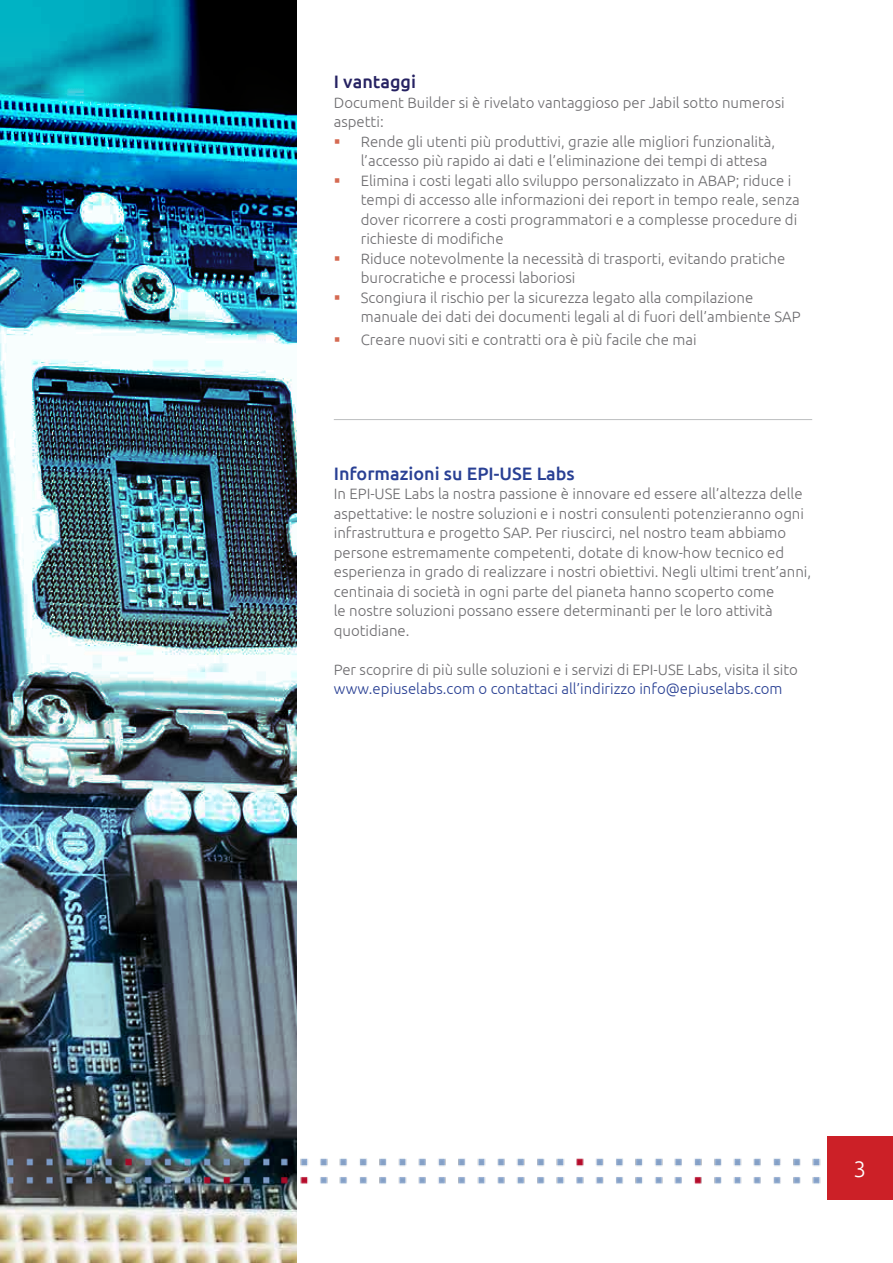
<style>
.page{position:relative;width:893px;height:1263px;background:#fff}
.page>*{position:absolute;margin:0;border:0;box-sizing:border-box;transform-origin:0 0}
.t1{font:300 22.5px "Ubuntu";color:#fff}
.t2{font:500 18px "Ubuntu";color:#294094}
.t3{font:500 18px "Ubuntu";color:#262262}
.t4{font:300 15px/19.5px "Ubuntu";color:#6e6d70}
.t5{font:300 15px "Ubuntu";color:#294094}
.s1{color:#d56a52}
</style>
<div class="page">
<div style="left:828px;top:1136px;width:65px;height:64px;background:#cc2027"></div>
<img style="left:300px;top:1150px;width:528px;height:39px">
<img style="left:0;top:0;width:297px;height:1263px">
<hr style="left:334px;top:419px;width:478px;height:1px;background:#bcbec0">
<p class="t3" style="left:334px;top:71px;width:84px">I vantaggi</p>
<p class="t4" style="left:334px;top:92px;width:452px">Document Builder si è rivelato vantaggioso per Jabil sotto numerosi aspetti:</p>
<p class="t4" style="left:361px;top:131px;width:416px;text-indent:-27px"><span class="s1">▪</span> Rende gli utenti più produttivi, grazie alle migliori funzionalità, l’accesso più rapido ai dati e l’eliminazione dei tempi di attesa</p>
<p class="t4" style="left:361px;top:170px;width:440px;text-indent:-27px"><span class="s1">▪</span> Elimina i costi legati allo sviluppo personalizzato in ABAP; riduce i tempi di accesso alle informazioni dei report in tempo reale, senza dover ricorrere a costi programmatori e a complesse procedure di richieste di modifiche</p>
<p class="t4" style="left:361px;top:248px;width:426px;text-indent:-27px"><span class="s1">▪</span> Riduce notevolmente la necessità di trasporti, evitando pratiche burocratiche e processi laboriosi</p>
<p class="t4" style="left:361px;top:287px;width:441px;text-indent:-27px"><span class="s1">▪</span> Scongiura il rischio per la sicurezza legato alla compilazione manuale dei dati dei documenti legali al di fuori dell’ambiente SAP</p>
<p class="t4" style="left:334px;top:329px;width:364px"><span class="s1">▪</span> Creare nuovi siti e contratti ora è più facile che mai</p>
<p class="t2" style="left:334px;top:462px;width:243px">Informazioni su EPI-USE Labs</p>
<p class="t4" style="left:334px;top:484px;width:479px">In EPI-USE Labs la nostra passione è innovare ed essere all’altezza delle aspettative: le nostre soluzioni e i nostri consulenti potenzieranno ogni infrastruttura e progetto SAP. Per riuscirci, nel nostro team abbiamo persone estremamente competenti, dotate di know-how tecnico ed esperienza in grado di realizzare i nostri obiettivi. Negli ultimi trent’anni, centinaia di società in ogni parte del pianeta hanno scoperto come<br>le nostre soluzioni possano essere determinanti per le loro attività quotidiane.</p>
<p class="t4" style="left:334px;top:659px;width:466px">Per scoprire di più sulle soluzioni e i servizi di EPI-USE Labs, visita il sito</p>
<p class="t5" style="left:334px;top:680px;width:450px">www.epiuselabs.com o contattaci all’indirizzo info@epiuselabs.com</p>
<h1 class="t1" style="left:853px;top:1156px;width:14px">3</h1>
</div>
